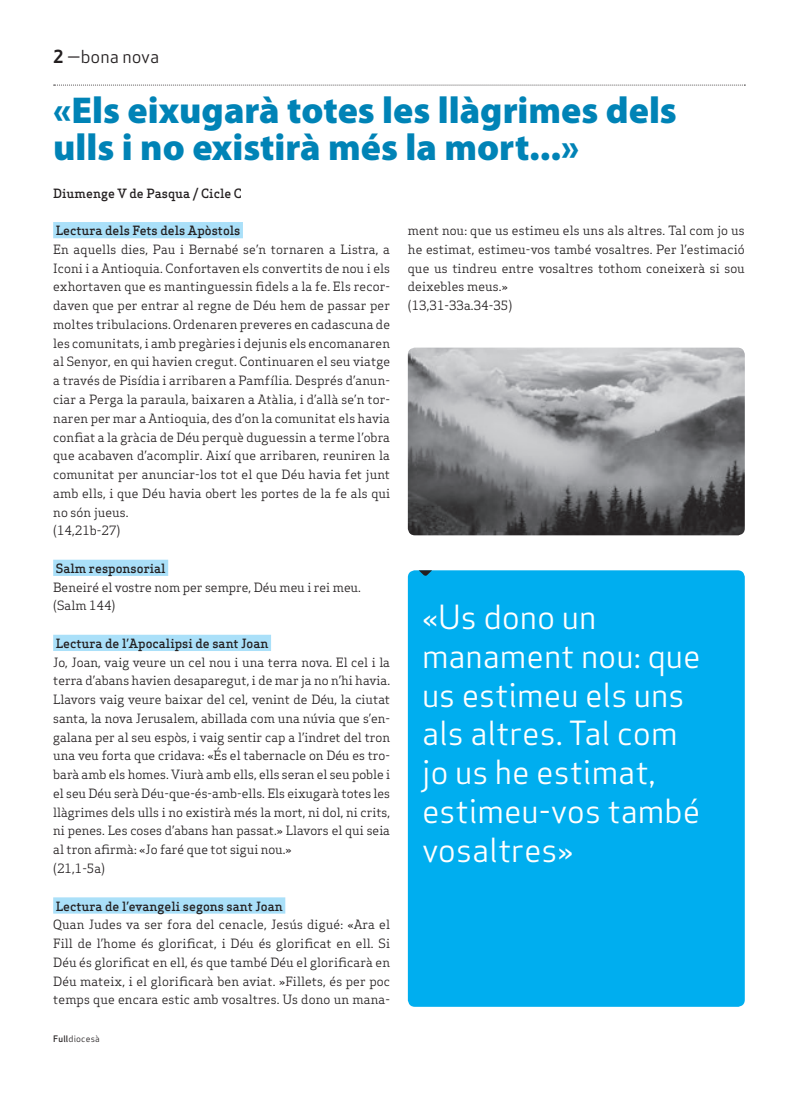
<style>
.page{position:relative;width:798px;height:1099px;background:#fff}
.page>*{position:absolute;margin:0;border:0;box-sizing:border-box;transform-origin:0 0}
.Titulars{font:900 37.5px/37.5px "Myriad Pro";color:#0083b6}
.Pastilla_Destacat{font:32.5px/38.8px "Apex Sans Book T";color:#fff}
.Capçalera{font:17.5px "Apex Sans Book T";color:#231f20}
.Text_General{font:12.5px/18.8px "Apex Serif";color:#231f20;text-align:justify}
.Text_General-2{font:500 12.5px "Apex Serif";color:#231f20}
.Autors{font:500 12.5px "Apex Serif";color:#231f20}
.Data_Peu{font:8.75px "Apex Sans Book T";letter-spacing:.02em;color:#231f20}
.s1{font-family:"Apex Sans Bold T"}
.s2{font-family:"Apex Sans Medium T"}
</style>
<div class="page">
<svg style="left:54px;top:85px;width:691px;height:1px"></svg>
<div style="left:53px;top:222px;width:190px;height:16px;background:#aae0f9"></div>
<div style="left:53px;top:559px;width:115px;height:17px;background:#aae0f9"></div>
<div style="left:53px;top:634px;width:218px;height:17px;background:#aae0f9"></div>
<div style="left:53px;top:897px;width:232px;height:16px;background:#aae0f9"></div>
<div style="left:407px;top:570px;width:337px;height:436px;background:#00aeef;border-radius:7px"></div>
<svg style="left:418px;top:570px;width:14px;height:6px"></svg>
<img style="left:407px;top:348px;width:337px;height:187px">
<p class="Capçalera" style="left:53px;top:46px;width:107px"><span class="s1">2</span> —bona nova</p>
<p class="Titulars" style="left:53px;top:90px;width:625px">«Els eixugarà totes les llàgrimes dels ulls i no existirà més la mort...»</p>
<p class="Autors" style="left:53px;top:185px;width:190px">Diumenge V de Pasqua / Cicle C</p>
<p class="Text_General-2" style="left:56px;top:223px;width:186px">Lectura dels Fets dels Apòstols</p>
<p class="Text_General" style="left:53px;top:240px;width:338px">En aquells dies, Pau i Bernabé se’n tornaren a Listra, a Iconi i a Antioquia. Confortaven els convertits de nou i els exhortaven que es mantinguessin fidels a la fe. Els recor&shy;daven que per entrar al regne de Déu hem de passar per moltes tribulacions. Ordenaren preveres en cadascuna de les comunitats, i amb pregàries i dejunis els encomanaren al Senyor, en qui havien cregut. Continuaren el seu viatge a través de Pisídia i arribaren a Pamfília. Després d’anun&shy;ciar a Perga la paraula, baixaren a Atàlia, i d’allà se’n tor&shy;naren per mar a Antioquia, des d’on la comunitat els havia confiat a la gràcia de Déu perquè duguessin a terme l’obra que acabaven d’acomplir. Així que arribaren, reuniren la comunitat per anunciar-los tot el que Déu havia fet junt amb ells, i que Déu havia obert les portes de la fe als qui no són jueus.</p>
<p class="Text_General" style="left:53px;top:521px;width:69px">(14,21b-27)</p>
<p class="Text_General-2" style="left:56px;top:560px;width:111px">Salm responsorial</p>
<p class="Text_General" style="left:53px;top:577px;width:309px">Beneiré el vostre nom per sempre, Déu meu i rei meu.</p>
<p class="Text_General" style="left:53px;top:596px;width:64px">(Salm 144)</p>
<p class="Text_General-2" style="left:56px;top:635px;width:214px">Lectura de l’Apocalipsi de sant Joan</p>
<p class="Text_General" style="left:53px;top:652px;width:338px">Jo, Joan, vaig veure un cel nou i una terra nova. El cel i la terra d’abans havien desaparegut, i de mar ja no n’hi havia.<br>Llavors vaig veure baixar del cel, venint de Déu, la ciutat santa, la nova Jerusalem, abillada com una núvia que s’en&shy;galana per al seu espòs, i vaig sentir cap a l’indret del tron una veu forta que cridava: «És el tabernacle on Déu es tro&shy;barà amb els homes. Viurà amb ells, ells seran el seu poble i el seu Déu serà Déu-que-és-amb-ells. Els eixugarà totes les llàgrimes dels ulls i no existirà més la mort, ni dol, ni crits, ni penes. Les coses d’abans han passat.» Llavors el qui seia al tron afirmà: «Jo faré que tot sigui nou.»</p>
<p class="Text_General" style="left:53px;top:858px;width:53px">(21,1-5a)</p>
<p class="Text_General-2" style="left:56px;top:898px;width:228px">Lectura de l’evangeli segons sant Joan</p>
<p class="Text_General" style="left:53px;top:915px;width:338px">Quan Judes va ser fora del cenacle, Jesús digué: «Ara el Fill de l’home és glorificat, i Déu és glorificat en ell. Si Déu és glorificat en ell, és que també Déu el glorificarà en Déu mateix, i el glorificarà ben aviat. »Fillets, és per poc temps que encara estic amb vosaltres. Us dono un mana-</p>
<p class="Data_Peu" style="left:53px;top:1032px;width:48px"><span class="s2">Full</span>diocesà</p>
<p class="Text_General" style="left:407px;top:221px;width:338px">ment nou: que us estimeu els uns als altres. Tal com jo us he estimat, estimeu-vos també vosaltres. Per l’estimació que us tindreu entre vosaltres tothom coneixerà si sou deixebles meus.»</p>
<p class="Text_General" style="left:407px;top:296px;width:106px">(13,31-33a.34-35)</p>
<p class="Pastilla_Destacat" style="left:422px;top:597px;width:280px">«Us dono un manament nou: que us estimeu els uns als altres. Tal com jo us he estimat, estimeu-vos també vosaltres»</p>
</div>
